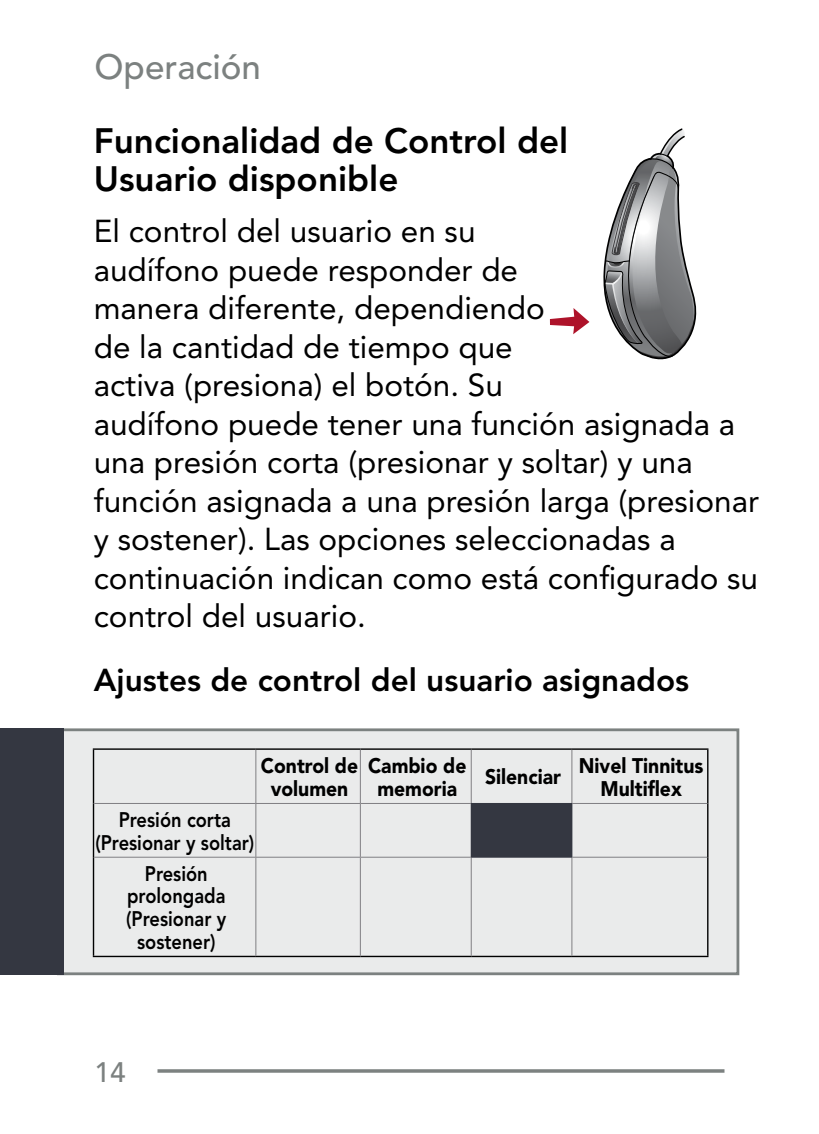
<style>
.page{position:relative;width:819px;height:1134px;background:#fff}
.page>*{position:absolute;margin:0;border:0;box-sizing:border-box;transform-origin:0 0}
.t1{font:35px/38.5px "Avenir LT SLI Std Heavy";color:#000}
.t2{font:35px "Avenir LT SLI Std Medium";color:#7c8180}
.t3{font:31.5px/38.5px "Avenir LT SLI Std Roman";color:#000}
.t4{font:31.5px "Avenir LT SLI Std Heavy";color:#000}
.t5{font:28px "Avenir LT SLI Std Medium";color:#7c8180}
.t6{font:21px/22.8px "Avenir LT SLI Std Heavy";color:#000;text-align:center;scale:.87 1}
.t7{font:21px/22.8px "Avenir LT SLI Std Black";color:#000;text-align:center;scale:.92 1}
</style>
<div class="page">
<svg style="left:158px;top:1069px;width:566px;height:4px;background:#8c908f"></svg>
<div style="left:57px;top:728px;width:682px;height:247px;background:#eaebeb;border:3px solid #7c8180"></div>
<div style="left:0;top:728px;width:64px;height:247px;background:#343741"></div>
<div style="left:471px;top:803px;width:101px;height:54px;background:#343741"></div>
<hr style="left:93px;top:748px;width:163px;height:2px;background:#000">
<hr style="left:93px;top:750px;width:1px;height:53px;background:#000">
<hr style="left:256px;top:748px;width:104px;height:2px;background:#000">
<hr style="left:360px;top:748px;width:111px;height:2px;background:#000">
<hr style="left:471px;top:748px;width:101px;height:2px;background:#000">
<hr style="left:572px;top:748px;width:137px;height:2px;background:#000">
<hr style="left:707px;top:750px;width:2px;height:53px;background:#000">
<hr style="left:93px;top:803px;width:1px;height:54px;background:#000">
<hr style="left:707px;top:803px;width:2px;height:54px;background:#000">
<hr style="left:93px;top:857px;width:1px;height:99px;background:#000">
<hr style="left:707px;top:857px;width:2px;height:99px;background:#000">
<hr style="left:93px;top:956px;width:163px;height:1px;background:#000">
<hr style="left:256px;top:956px;width:104px;height:1px;background:#000">
<hr style="left:360px;top:956px;width:111px;height:1px;background:#000">
<hr style="left:471px;top:956px;width:101px;height:1px;background:#000">
<hr style="left:572px;top:956px;width:137px;height:1px;background:#000">
<hr style="left:255px;top:750px;width:1px;height:53px;background:#807f83">
<hr style="left:360px;top:750px;width:1px;height:53px;background:#807f83">
<hr style="left:471px;top:750px;width:1px;height:53px;background:#807f83">
<hr style="left:571px;top:750px;width:2px;height:53px;background:#807f83">
<hr style="left:94px;top:803px;width:162px;height:1px;background:#807f83">
<hr style="left:256px;top:803px;width:104px;height:1px;background:#807f83">
<hr style="left:255px;top:804px;width:1px;height:53px;background:#807f83">
<hr style="left:360px;top:803px;width:111px;height:1px;background:#807f83">
<hr style="left:360px;top:804px;width:1px;height:53px;background:#807f83">
<hr style="left:572px;top:803px;width:135px;height:1px;background:#807f83">
<hr style="left:94px;top:857px;width:162px;height:1px;background:#807f83">
<hr style="left:256px;top:857px;width:104px;height:1px;background:#807f83">
<hr style="left:255px;top:858px;width:1px;height:98px;background:#807f83">
<hr style="left:360px;top:857px;width:111px;height:1px;background:#807f83">
<hr style="left:360px;top:858px;width:1px;height:98px;background:#807f83">
<hr style="left:471px;top:858px;width:1px;height:98px;background:#807f83">
<hr style="left:572px;top:857px;width:135px;height:1px;background:#807f83">
<hr style="left:571px;top:858px;width:2px;height:98px;background:#807f83">
<hr style="left:571px;top:804px;width:2px;height:53px;background:#343741">
<hr style="left:471px;top:857px;width:101px;height:1px;background:#343741">
<svg style="left:603px;top:128px;width:94px;height:232px"></svg>
<svg style="left:550px;top:308px;width:39px;height:26px"></svg>
<p class="t2" style="left:94px;top:46px;width:168px">Operación</p>
<p class="t1" style="left:94px;top:121px;width:476px">Funcionalidad de Control del<br>Usuario disponible</p>
<p class="t3" style="left:94px;top:212px;width:667px">El control del usuario en su<br>audífono puede responder de<br>manera diferente, dependiendo<br>de la cantidad de tiempo que<br>activa (presiona) el botón. Su<br>audífono puede tener una función asignada a una presión corta (presionar y soltar) y una función asignada a una presión larga (presionar y sostener). Las opciones seleccionadas a continuación indican como está configurado su control del usuario.</p>
<p class="t4" style="left:94px;top:661px;width:597px">Ajustes de control del usuario asignados</p>
<p class="t6" style="left:95px;top:808px;width:184px">Presión corta (Presionar y soltar)</p>
<p class="t6" style="left:126px;top:862px;width:117px">Presión prolongada (Presionar y sostener)</p>
<p class="t7" style="left:261px;top:754px;width:107px">Control de volumen</p>
<p class="t7" style="left:368px;top:754px;width:108px">Cambio de memoria</p>
<p class="t7" style="left:485px;top:766px;width:84px">Silenciar</p>
<p class="t7" style="left:579px;top:754px;width:137px">Nivel Tinnitus<br>Multiflex</p>
<p class="t5" style="left:94px;top:1056px;width:33px">14</p>
</div>
